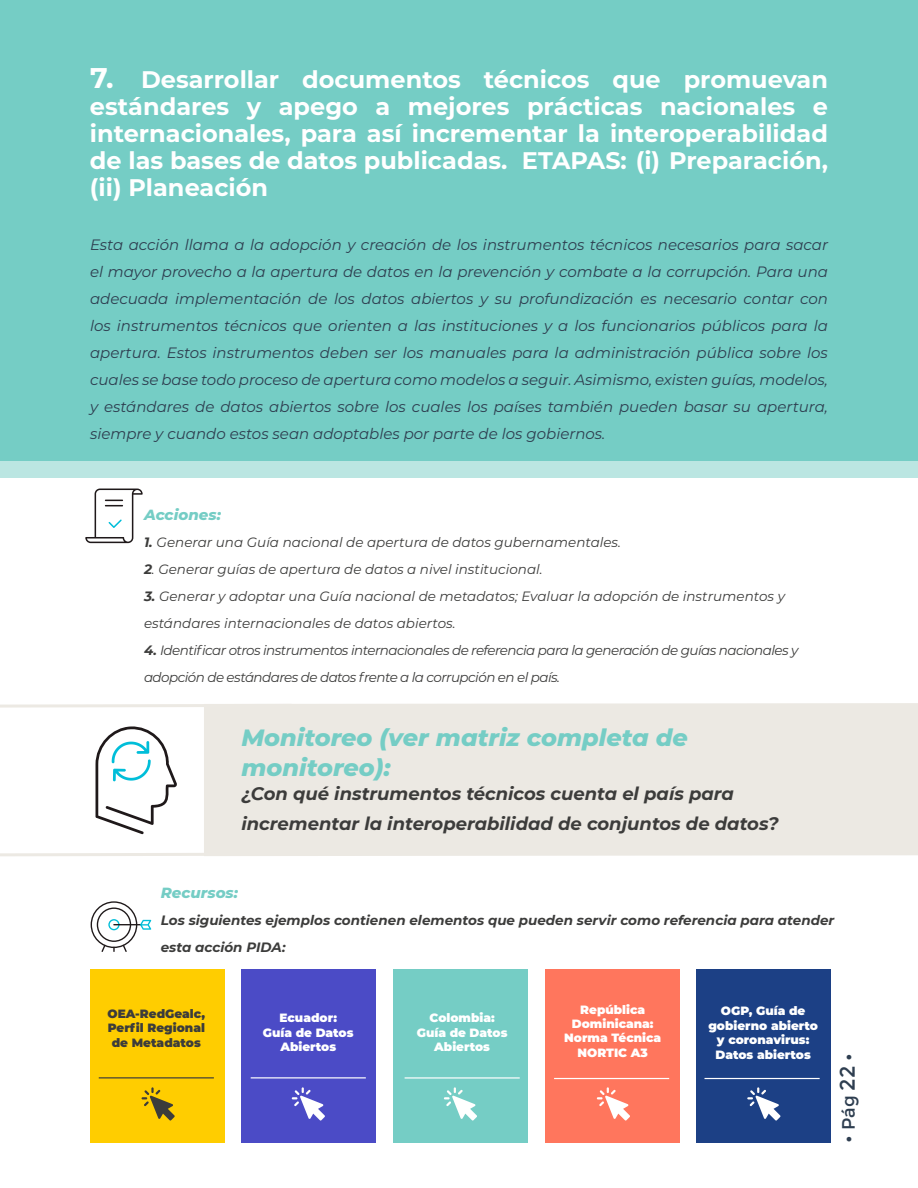
<style>
.page{position:relative;width:918px;height:1188px;background:#fff}
.page>*{position:absolute;margin:0;border:0;box-sizing:border-box;transform-origin:0 0}
.t1{font:700 24px/27px "Montserrat";color:#fff;text-align:justify}
.t2{font:italic 800 24px/30px "Montserrat";color:#75cdc5}
.t3{font:italic 700 18px/30px "Montserrat";color:#3c3c3b}
.t4{font:18px "Montserrat";color:#2e3e50}
.t5{font:italic 15px/27px "Montserrat";color:#2e3e50;text-align:justify}
.t6{font:italic 800 15px "Montserrat";color:#75cdc5}
.t7{font:italic 13.5px/27px "Montserrat";color:#3c3c3b}
.t8{font:italic 13.5px/27px "Montserrat";letter-spacing:-.04em;color:#3c3c3b}
.t9{font:italic 700 13.5px/27px "Montserrat";color:#3c3c3b}
.t10{font:900 12px/14.4px "Montserrat";color:#fff;text-align:center}
.t11{font:900 12px/14.4px "Montserrat";color:#3c3c3b;text-align:center}
.s1{font-size:28.5px}
.s2{font-weight:700}
.s3{font-size:21px}
</style>
<div class="page">
<div style="left:0;top:268px;width:918px;height:210px;background:#bbe6e2"></div>
<div style="left:0;top:0;width:918px;height:460px;background:#75cdc5"></div>
<svg style="left:85px;top:489px;width:58px;height:54px"></svg>
<div style="left:293px;top:703px;width:625px;height:153px;background:#ece9e3"></div>
<svg style="left:0;top:704px;width:293px;height:152px"></svg>
<svg style="left:96px;top:726px;width:81px;height:108px"></svg>
<svg style="left:91px;top:901px;width:60px;height:51px"></svg>
<div style="left:90px;top:970px;width:134px;height:173px;background:#ffcd00"></div>
<div style="left:241px;top:970px;width:134px;height:173px;background:#4b4bc6"></div>
<div style="left:393px;top:970px;width:134px;height:173px;background:#75cdc5"></div>
<div style="left:546px;top:970px;width:134px;height:173px;background:#ff765d"></div>
<div style="left:696px;top:970px;width:134px;height:173px;background:#1c4085"></div>
<svg style="left:142px;top:1087px;width:33px;height:34px"></svg>
<svg style="left:292px;top:1087px;width:33px;height:34px"></svg>
<svg style="left:597px;top:1087px;width:33px;height:34px"></svg>
<svg style="left:444px;top:1087px;width:33px;height:34px"></svg>
<svg style="left:747px;top:1087px;width:33px;height:34px"></svg>
<hr style="left:99px;top:1077px;width:115px;height:1px;background:#3c3c3b">
<hr style="left:405px;top:1077px;width:115px;height:2px;background:#fff">
<hr style="left:251px;top:1077px;width:115px;height:1px;background:#fff">
<hr style="left:554px;top:1078px;width:115px;height:1px;background:#fff">
<hr style="left:705px;top:1078px;width:115px;height:1px;background:#fff">
<p class="t1" style="left:90px;top:65px;width:740px"><span class="s1">7.</span> Desarrollar documentos técnicos que promuevan estándares y apego a mejores prácticas nacionales e internacionales, para así incrementar la interoperabilidad de las bases de datos publicadas. ETAPAS: (i) Preparación, (ii) Planeación</p>
<p class="t5" style="left:90px;top:230px;width:740px">Esta acción llama a la adopción y creación de los instrumentos técnicos necesarios para sacar el mayor provecho a la apertura de datos en la prevención y combate a la corrupción. Para una adecuada implementación de los datos abiertos y su profundización es necesario contar con los instrumentos técnicos que orienten a las instituciones y a los funcionarios públicos para la apertura. Estos instrumentos deben ser los manuales para la administración pública sobre los cuales se base todo proceso de apertura como modelos a seguir. Asimismo, existen guías, modelos, y estándares de datos abiertos sobre los cuales los países también pueden basar su apertura, siempre y cuando estos sean adoptables por parte de los gobiernos.</p>
<p class="t6" style="left:144px;top:503px;width:78px">Acciones:</p>
<p class="t7" style="left:144px;top:528px;width:479px"><span class="s2">1.</span> Generar una Guía nacional de apertura de datos gubernamentales.</p>
<p class="t7" style="left:144px;top:555px;width:400px"><span class="s2">2</span>. Generar guías de apertura de datos a nivel institucional.</p>
<p class="t7" style="left:144px;top:582px;width:643px"><span class="s2">3.</span> Generar y adoptar una Guía nacional de metadatos; Evaluar la adopción de instrumentos y estándares internacionales de datos abiertos.</p>
<p class="t8" style="left:144px;top:636px;width:656px"><span class="s2">4.</span> Identificar otros instrumentos internacionales de referencia para la generación de guías nacionales y adopción de estándares de datos frente a la corrupción en el país.</p>
<h1 class="t2" style="left:241px;top:721px;width:448px">Monitoreo (ver matriz completa de monitoreo):</h1>
<p class="t3" style="left:241px;top:778px;width:539px">¿Con qué instrumentos técnicos cuenta el país para incrementar la interoperabilidad de conjuntos de datos?</p>
<p class="t6" style="left:161px;top:881px;width:79px">Recursos:</p>
<p class="t9" style="left:161px;top:906px;width:675px">Los siguientes ejemplos contienen elementos que pueden servir como referencia para atender esta acción PIDA:</p>
<p class="t10" style="left:263px;top:1010px;width:92px">Ecuador:<br>Guía de Datos<br>Abiertos</p>
<p class="t10" style="left:564px;top:1001px;width:98px">República<br>Dominicana:<br>Norma Técnica<br>NORTIC A3</p>
<p class="t10" style="left:708px;top:1003px;width:111px">OGP, Guía de gobierno abierto y coronavirus:<br>Datos abiertos</p>
<p class="t11" style="left:108px;top:1006px;width:99px">OEA-RedGealc,<br>Perfil Regional de Metadatos</p>
<p class="t10" style="left:417px;top:1010px;width:92px">Colombia:<br>Guía de Datos<br>Abiertos</p>
<p class="t4" style="left:838px;top:1143px;width:91px;rotate:-90deg">• Pág <span class="s3">22</span> •</p>
</div>
